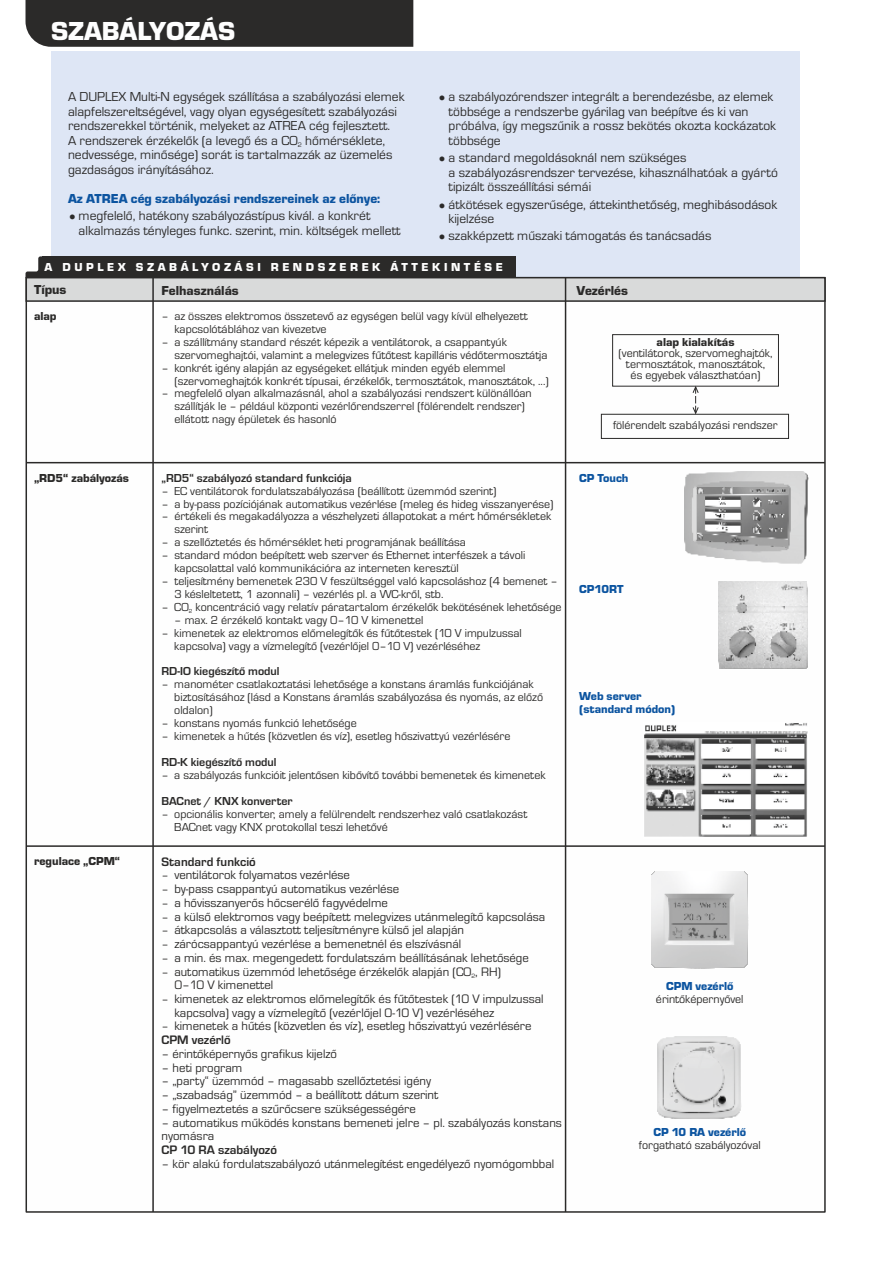
<style>
.page{position:relative;width:893px;height:1263px;background:#fff}
.page>*{position:absolute;margin:0;border:0;box-sizing:border-box;transform-origin:0 0}
.t1{font:27px "Eurostile TEE Blac";color:#fefefe}
.t2{font:13.5px/14.5px "Eurostile TEE";color:#2b2a29}
.t3{font:13.5px "Eurostile TEE Blac";color:#0c54a0}
.t4{font:13.5px "Eurostile TEE Blac";color:#2b2a29}
.t5{font:12.75px/13.6px "Eurostile TEE";color:#2b2a29}
.t6{font:700 12.75px "Eurostile TEE";color:#2b2a29}
.t7{font:12px/12.9px "Eurostile TEE";color:#2b2a29}
.t8{font:700 12px "Eurostile TEE";color:#2b2a29}
.t9{font:12px/13.2px "Eurostile TEE Blac";color:#0c54a0}
.t10{font:12px "Eurostile TEE Blac";color:#2b2a29}
.t11{font:12px "Eurostile TEE Blac";letter-spacing:.3em;color:#fefefe}
.t12{font:6.75px "Eurostile TEE";color:#2b2a29}
.t13{font:6.3px "Eurostile TEE";color:#2b2a29}
.t14{font:6px "Eurostile TEE";color:#2b2a29}
.s1{font-size:12px}
.s2{font-weight:700}
</style>
<div class="page">
<div style="left:51px;top:51px;width:748px;height:1161px;background:#dee6f5"></div>
<div style="left:26px;top:0;width:387px;height:47px;background:#2b2a29"></div>
<div style="left:25px;top:303px;width:801px;height:910px;background:#fefefe"></div>
<svg style="left:25px;top:256px;width:801px;height:47px"></svg>
<div style="left:42px;top:256px;width:474px;height:22px;background:#2b2a29"></div>
<hr style="left:152px;top:278px;width:2px;height:934px;background:#2b2a29">
<hr style="left:565px;top:278px;width:1px;height:934px;background:#2b2a29">
<hr style="left:26px;top:462px;width:799px;height:1px;background:#2b2a29">
<svg style="left:601px;top:334px;width:188px;height:105px;background:#f4f4f4"></svg>
<img style="left:685px;top:471px;width:123px;height:93px">
<img style="left:697px;top:488px;width:92px;height:59px">
<img style="left:643px;top:723px;width:165px;height:115px">
<img style="left:719px;top:582px;width:89px;height:88px">
<img style="left:651px;top:871px;width:97px;height:97px">
<img style="left:658px;top:1036px;width:83px;height:84px">
<hr style="left:26px;top:845px;width:799px;height:2px;background:#2b2a29">
<h1 class="t1" style="left:51px;top:22px;width:186px">SZABÁLYOZÁS</h1>
<p class="t2" style="left:68px;top:91px;width:338px">A DUPLEX Multi-N egységek szállítása a szabályozási elemek alapfelszereltségével, vagy olyan egységesített szabályozási rendszerekkel történik, melyeket az ATREA cég fejlesztett.<br>A rendszerek érzékelők (a levegő és a CO hőmérséklete,</p>
<p class="t2" style="left:449px;top:91px;width:329px;text-indent:-11px">• a szabályozórendszer integrált a berendezésbe, az elemek többsége a rendszerbe gyárilag van beépítve és ki van próbálva, így megszűnik a rossz bekötés okozta kockázatok többsége</p>
<p class="t2" style="left:449px;top:152px;width:331px;text-indent:-11px">• a standard megoldásoknál nem szükséges<br>a szabályozásrendszer tervezése, kihasználhatóak a gyártó tipizált összeállítási sémái</p>
<p class="t2" style="left:449px;top:198px;width:330px;text-indent:-11px">• átkötések egyszerűsége, áttekinthetőség, meghibásodások kijelzése</p>
<p class="t2" style="left:438px;top:230px;width:275px">• szakképzett műszaki támogatás és tanácsadás</p>
<p class="t11" style="left:45px;top:263px;width:460px">A DUPLEX SZABÁLYOZÁSI RENDSZEREK ÁTTEKINTÉSE</p>
<p class="t12" style="left:298px;top:143px;width:6px">2</p>
<p class="t2" style="left:68px;top:149px;width:326px">nedvessége, minősége) sorát is tartalmazzák az üzemelés gazdaságos irányításához.</p>
<p class="t3" style="left:68px;top:194px;width:314px">Az ATREA cég szabályozási rendszereinek az előnye:</p>
<p class="t2" style="left:79px;top:210px;width:323px;text-indent:-11px">•megfelelő, hatékony szabályozástípus kivál. a konkrét alkalmazás tényleges funkc. szerint, min. költségek mellett</p>
<p class="t4" style="left:34px;top:285px;width:34px">Típus</p>
<p class="t4" style="left:162px;top:286px;width:79px">Felhasználás</p>
<p class="t4" style="left:576px;top:286px;width:53px">Vezérlés</p>
<p class="t10" style="left:34px;top:312px;width:24px">alap</p>
<p class="t7" style="left:174px;top:311px;width:355px;text-indent:-13px">– az összes elektromos összetevő az egységen belül vagy kívül elhelyezett kapcsolótáblához van kivezetve</p>
<p class="t7" style="left:174px;top:337px;width:375px;text-indent:-13px">– a szállítmány standard részét képezik a ventilátorok, a csappantyúk szervomeghajtói, valamint a melegvizes fűtőtest kapilláris védőtermosztátja</p>
<p class="t7" style="left:174px;top:362px;width:376px;text-indent:-13px">– konkrét igény alapján az egységeket ellátjuk minden egyéb elemmel (szervomeghajtók konkrét típusai, érzékelők, termosztátok, manosztátok, ...)</p>
<p class="t7" style="left:174px;top:388px;width:359px;text-indent:-13px">– megfelelő olyan alkalmazásnál, ahol a szabályozási rendszert különállóan szállítják le – például központi vezérlőrendszerrel (fölérendelt rendszer) ellátott nagy épületek és hasonló</p>
<p class="t10" style="left:34px;top:474px;width:97px">„RD5“ zabályozás</p>
<p class="t8" style="left:162px;top:474px;width:192px">„RD5“ szabályozó standard funkciója</p>
<p class="t7" style="left:162px;top:485px;width:336px">– EC ventilátorok fordulatszabályozása (beállított üzemmód szerint)</p>
<p class="t7" style="left:162px;top:498px;width:393px">– a by-pass pozíciójának automatikus vezérlése (meleg és hideg visszanyerése)</p>
<p class="t7" style="left:174px;top:511px;width:378px;text-indent:-13px">– értékeli és megakadályozza a vészhelyzeti állapotokat a mért hőmérsékletek szerint</p>
<p class="t7" style="left:162px;top:537px;width:306px">– a szellőztetés és hőmérséklet heti programjának beállítása</p>
<p class="t7" style="left:174px;top:550px;width:353px;text-indent:-13px">– standard módon beépített web szerver és Ethernet interfészek a távoli kapcsolattal való kommunikációra az interneten keresztül</p>
<p class="t7" style="left:174px;top:576px;width:385px;text-indent:-13px">– teljesítmény bemenetek 230 V feszültséggel való kapcsoláshoz (4 bemenet –<br>3 késleltetett, 1 azonnali) – vezérlés pl. a WC-kről, stb.</p>
<p class="t7" style="left:162px;top:601px;width:401px">– CO koncentráció vagy relatív páratartalom érzékelők bekötésének lehetősége</p>
<p class="t14" style="left:189px;top:609px;width:5px">2</p>
<p class="t7" style="left:174px;top:614px;width:251px">– max. 2 érzékelő kontakt vagy 0–10 V kimenettel</p>
<p class="t7" style="left:174px;top:627px;width:349px;text-indent:-13px">– kimenetek az elektromos előmelegítők és fűtőtestek (10 V impulzussal kapcsolva) vagy a vízmelegítő (vezérlőjel 0–10 V) vezérléséhez</p>
<p class="t8" style="left:162px;top:667px;width:120px">RD-IO kiegészítő modul</p>
<p class="t7" style="left:174px;top:679px;width:370px;text-indent:-13px">– manométer csatlakoztatási lehetősége a konstans áramlás funkciójának biztosításához (lásd a Konstans áramlás szabályozása és nyomás, az előző oldalon)</p>
<p class="t7" style="left:162px;top:718px;width:197px">– konstans nyomás funkció lehetősége</p>
<p class="t7" style="left:162px;top:731px;width:351px">– kimenetek a hűtés (közvetlen és víz), esetleg hőszivattyú vezérlésére</p>
<p class="t8" style="left:162px;top:758px;width:117px">RD-K kiegészítő modul</p>
<p class="t7" style="left:162px;top:770px;width:386px">– a szabályozás funkcióit jelentősen kibővítő további bemenetek és kimenetek</p>
<p class="t8" style="left:162px;top:797px;width:133px">BACnet / KNX konverter</p>
<p class="t7" style="left:174px;top:808px;width:355px;text-indent:-13px">– opcionális konverter, amely a felülrendelt rendszerhez való csatlakozást<br>BACnet vagy KNX protokollal teszi lehetővé</p>
<p class="t10" style="left:34px;top:857px;width:88px">regulace „CPM“</p>
<p class="t6" style="left:162px;top:857px;width:96px">Standard funkció</p>
<p class="t5" style="left:162px;top:870px;width:190px"><span class="s1">–</span> ventilátorok folyamatos vezérlése</p>
<p class="t5" style="left:162px;top:883px;width:239px"><span class="s1">–</span> by-pass csappantyú automatikus vezérlése</p>
<p class="t5" style="left:162px;top:897px;width:228px"><span class="s1">–</span> a hővisszanyerős hőcserélő fagyvédelme</p>
<p class="t5" style="left:162px;top:911px;width:385px"><span class="s1">–</span> a külső elektromos vagy beépített melegvizes utánmelegítő kapcsolása</p>
<p class="t5" style="left:162px;top:924px;width:304px"><span class="s1">–</span> átkapcsolás a választott teljesítményre külső jel alapján</p>
<p class="t5" style="left:162px;top:938px;width:301px"><span class="s1">–</span> zárócsappantyú vezérlése a bemenetnél és elszívásnál</p>
<p class="t5" style="left:162px;top:952px;width:369px"><span class="s1">–</span> a min. és max. megengedett fordulatszám beállításának lehetősége</p>
<p class="t5" style="left:162px;top:966px;width:341px"><span class="s1">–</span> automatikus üzemmód lehetősége érzékelők alapján (CO , RH)</p>
<p class="t13" style="left:471px;top:974px;width:5px">2</p>
<p class="t5" style="left:174px;top:979px;width:100px">0–10 V kimenettel</p>
<p class="t5" style="left:174px;top:993px;width:371px;text-indent:-13px"><span class="s1">–</span> kimenetek az elektromos előmelegítők és fűtőtestek (10 V impulzussal kapcsolva) vagy a vízmelegítő (vezérlőjel 0-10 V) vezérléséhez</p>
<p class="t5" style="left:162px;top:1020px;width:372px"><span class="s1">–</span> kimenetek a hűtés (közvetlen és víz), esetleg hőszivattyú vezérlésére<br><span class="s2">CPM vezérlő</span></p>
<p class="t5" style="left:162px;top:1048px;width:177px">– érintőképernyős grafikus kijelző</p>
<p class="t5" style="left:162px;top:1062px;width:82px">– heti program</p>
<p class="t5" style="left:162px;top:1075px;width:271px">– „party“ üzemmód – magasabb szellőztetési igény</p>
<p class="t5" style="left:162px;top:1089px;width:278px">– „szabadság” üzemmód – a beállított dátum szerint</p>
<p class="t5" style="left:162px;top:1103px;width:256px">– figyelmeztetés a szűrőcsere szükségességére</p>
<p class="t5" style="left:162px;top:1117px;width:402px">– automatikus működés konstans bemeneti jelre – pl. szabályozás konstans nyomásra</p>
<p class="t6" style="left:162px;top:1145px;width:117px">CP 10 RA szabályozó</p>
<p class="t5" style="left:162px;top:1158px;width:394px">– kör alakú fordulatszabályozó utánmelegítést engedélyező nyomógombbal</p>
<p class="t10" style="left:657px;top:338px;width:79px">alap kialakítás</p>
<p class="t7" style="left:618px;top:349px;width:156px;line-height:10.9px;text-align:center">(ventilátorok, szervomeghajtók, termosztátok, manosztátok,<br>és egyebek választhatóan)</p>
<p class="t7" style="left:613px;top:420px;width:166px">fölérendelt szabályozási rendszer</p>
<p class="t9" style="left:579px;top:472px;width:51px">CP Touch</p>
<p class="t9" style="left:579px;top:583px;width:46px">CP10RT</p>
<p class="t9" style="left:579px;top:691px;width:97px">Web server (standard módon)</p>
<p class="t9" style="left:666px;top:980px;width:69px">CPM vezérlő</p>
<p class="t7" style="left:656px;top:993px;width:89px">érintőképernyővel</p>
<p class="t9" style="left:653px;top:1126px;width:94px">CP 10 RA vezérlő</p>
<p class="t7" style="left:639px;top:1139px;width:124px">forgatható szabályozóval</p>
</div>
